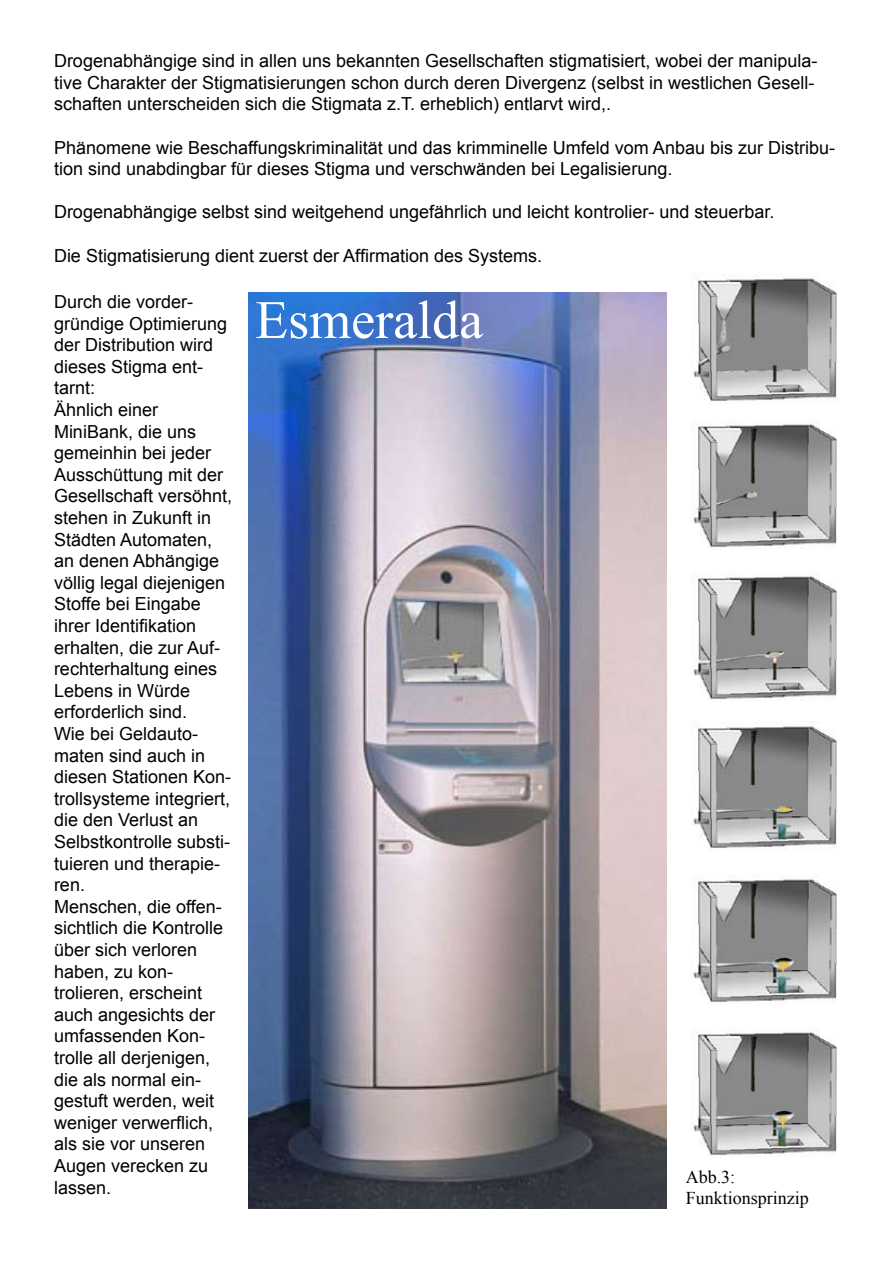
<style>
.page{position:relative;width:893px;height:1263px;background:#fff}
.page>*{position:absolute;margin:0;border:0;box-sizing:border-box;transform-origin:0 0}
.t1{font:54px "Times New Roman";color:#fff}
.t2{font:18px/21.6px "Arial";color:#000}
.t3{font:18px/21.6px "Times New Roman";color:#000}
</style>
<div class="page">
<img style="left:248px;top:292px;width:419px;height:917px">
<img style="left:693px;top:275px;width:144px;height:127px">
<img style="left:693px;top:420px;width:144px;height:128px">
<img style="left:693px;top:572px;width:144px;height:128px">
<img style="left:693px;top:722px;width:144px;height:127px">
<img style="left:693px;top:875px;width:144px;height:128px">
<img style="left:693px;top:1028px;width:144px;height:128px">
<p class="t2" style="left:54px;top:50px;width:765px">Drogenabhängige sind in allen uns bekannten Gesellschaften stigmatisiert, wobei der manipula&shy;tive Charakter der Stigmatisierungen schon durch deren Divergenz (selbst in westlichen Gesell&shy;schaften unterscheiden sich die Stigmata z.T. erheblich) entlarvt wird,.</p>
<p class="t2" style="left:54px;top:137px;width:783px">Phänomene wie Beschaffungskriminalität und das krimminelle Umfeld vom Anbau bis zur Distribu&shy;tion sind unabdingbar für dieses Stigma und verschwänden bei Legalisierung.</p>
<p class="t2" style="left:54px;top:201px;width:722px">Drogenabhängige selbst sind weitgehend ungefährlich und leicht kontrolier- und steuerbar.</p>
<p class="t2" style="left:54px;top:245px;width:490px">Die Stigmatisierung dient zuerst der Affirmation des Systems.</p>
<p class="t2" style="left:54px;top:291px;width:180px">Durch die vorder&shy;gründige Optimierung der Distribution wird dieses Stigma ent&shy;tarnt:<br>Ähnlich einer<br>MiniBank, die uns gemeinhin bei jeder<br>Ausschüttung mit der<br>Gesellschaft versöhnt, stehen in Zukunft in<br>Städten Automaten, an denen Abhängige völlig legal diejenigen<br>Stoffe bei Eingabe ihrer Identifikation erhalten, die zur Auf&shy;rechterhaltung eines<br>Lebens in Würde erforderlich sind.<br>Wie bei Geldauto&shy;maten sind auch in diesen Stationen Kon&shy;trollsysteme integriert, die den Verlust an<br>Selbstkontrolle substi&shy;tuieren und therapie&shy;ren.<br>Menschen, die offen&shy;sichtlich die Kontrolle über sich verloren haben, zu kon&shy;trolieren, erscheint auch angesichts der umfassenden Kon&shy;trolle all derjenigen, die als normal ein&shy;gestuft werden, weit weniger verwerflich, als sie vor unseren<br>Augen verecken zu lassen.</p>
<h1 class="t1" style="left:255px;top:284px;width:229px">Esmeralda</h1>
<p class="t3" style="left:686px;top:1165px;width:125px">Abb.3:<br>Funktionsprinzip</p>
</div>
